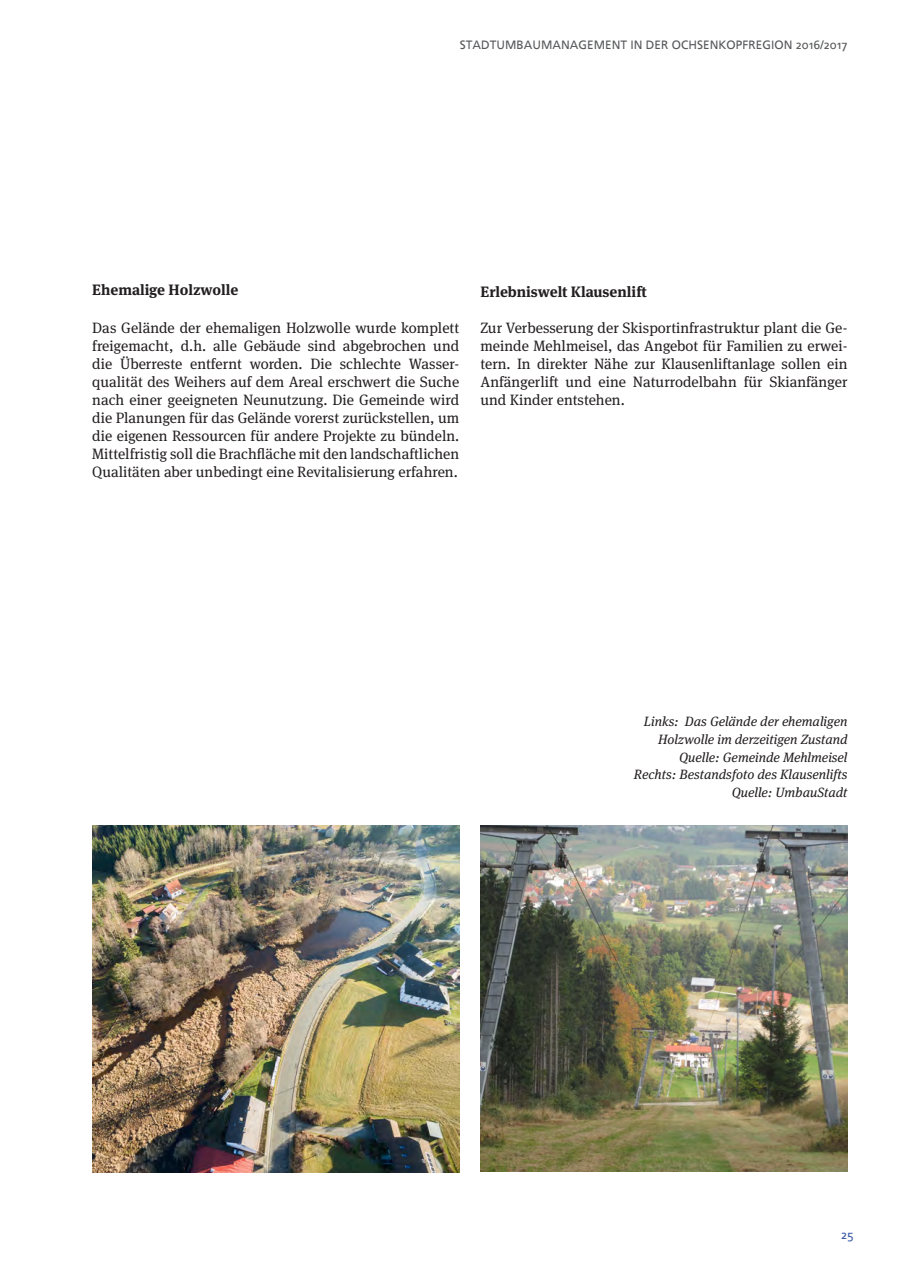
<style>
.page{position:relative;width:910px;height:1280px;background:#fff}
.page>*{position:absolute;margin:0;border:0;box-sizing:border-box;transform-origin:0 0}
.Fließtext{font:15px/18px "Meta Serif Pro";color:#231f20;text-align:justify}
.Fließtext-2{font:700 15px "Meta Serif Pro";color:#231f20}
.Absatzüberschrift{font:700 15px "Meta Serif Pro";color:#231f20}
.t1{font:italic 13.5px/18px "Meta Serif Pro";color:#231f20;text-align:right}
.t2{font:12px "Frutiger Linotype";color:#57585a}
.t3{font:12px "Frutiger Linotype";color:#3957a6}
</style>
<div class="page">
<img style="left:480px;top:826px;width:367px;height:345px">
<img style="left:92px;top:826px;width:367px;height:346px">
<p class="t2" style="left:460px;top:38px;width:389px">STADTUMBAUMANAGEMENT IN DER OCHSENKOPFREGION 2016/2017</p>
<p class="Absatzüberschrift" style="left:92px;top:278px;width:148px">Ehemalige Holzwolle</p>
<p class="Fließtext" style="left:92px;top:318px;width:368px">Das Gelände der ehemaligen Holzwolle wurde komplett freigemacht, d.h. alle Gebäude sind abgebrochen und die Überreste entfernt worden. Die schlechte Wasser&shy;qualität des Weihers auf dem Areal erschwert die Suche nach einer geeigneten Neunutzung. Die Gemeinde wird die Planungen für das Gelände vorerst zurückstellen, um die eigenen Ressourcen für andere Projekte zu bündeln.<br>Mittelfristig soll die Brachfläche mit den landschaftlichen Qualitäten aber unbedingt eine Revitalisierung erfahren.</p>
<p class="Fließtext-2" style="left:480px;top:279px;width:168px">Erlebniswelt Klausenlift</p>
<p class="Fließtext" style="left:480px;top:318px;width:368px">Zur Verbesserung der Skisportinfrastruktur plant die Ge&shy;meinde Mehlmeisel, das Angebot für Familien zu erwei&shy;tern. In direkter Nähe zur Klausenliftanlage sollen ein Anfängerlift und eine Naturrodelbahn für Skianfänger und Kinder entstehen.</p>
<p class="t1" style="left:644px;top:711px;width:205px">Links: Das Gelände der ehemaligen<br>Holzwolle im derzeitigen Zustand</p>
<p class="t1" style="left:679px;top:747px;width:170px">Quelle: Gemeinde Mehlmeisel</p>
<p class="t1" style="left:634px;top:765px;width:215px">Rechts: Bestandsfoto des Klausenlifts</p>
<p class="t1" style="left:732px;top:783px;width:117px">Quelle: UmbauStadt</p>
<p class="t3" style="left:841px;top:1228px;width:14px">25</p>
</div>
